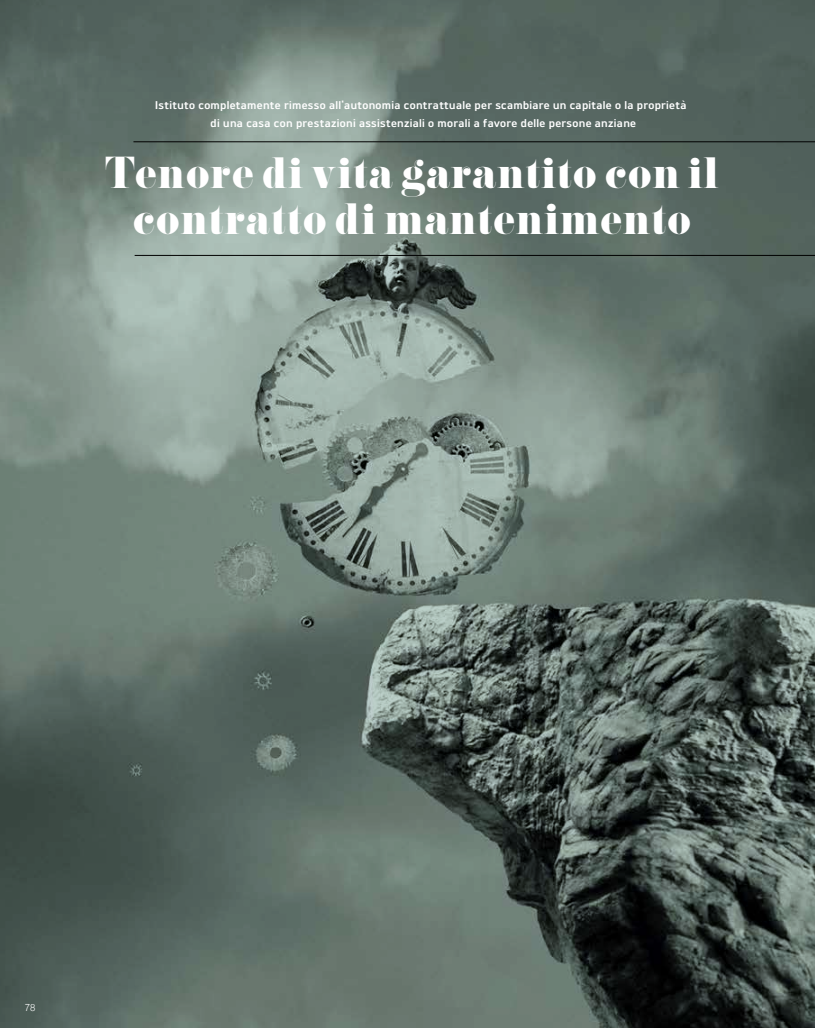
<style>
.page{position:relative;width:815px;height:1028px;background:#fff}
.page>*{position:absolute;margin:0;border:0;box-sizing:border-box;transform-origin:0 0}
.t1{font:40px/46.2px "Pistilli";letter-spacing:.01em;color:#fff;text-align:center}
.t2{font:700 11.25px/17.5px "Triumph Brokman";letter-spacing:.03em;color:#fff;text-align:center}
.t3{font:300 10px "Helvetica";color:#fff;scale:.95 1}
</style>
<div class="page">
<img style="left:0;top:0;width:815px;height:1028px">
<hr style="left:133px;top:142px;width:682px;height:1px;background:#000">
<hr style="left:135px;top:255px;width:680px;height:1px;background:#000">
<p class="t2" style="left:155px;top:96px;width:533px">Istituto completamente rimesso all'autonomia contrattuale per scambiare un capitale o la proprietà di una casa con prestazioni assistenziali o morali a favore delle persone anziane</p>
<h1 class="t1" style="left:105px;top:149px;width:615px">Tenore di vita garantito con il contratto di mantenimento</h1>
<p class="t3" style="left:25px;top:999px;width:13px">78</p>
</div>
